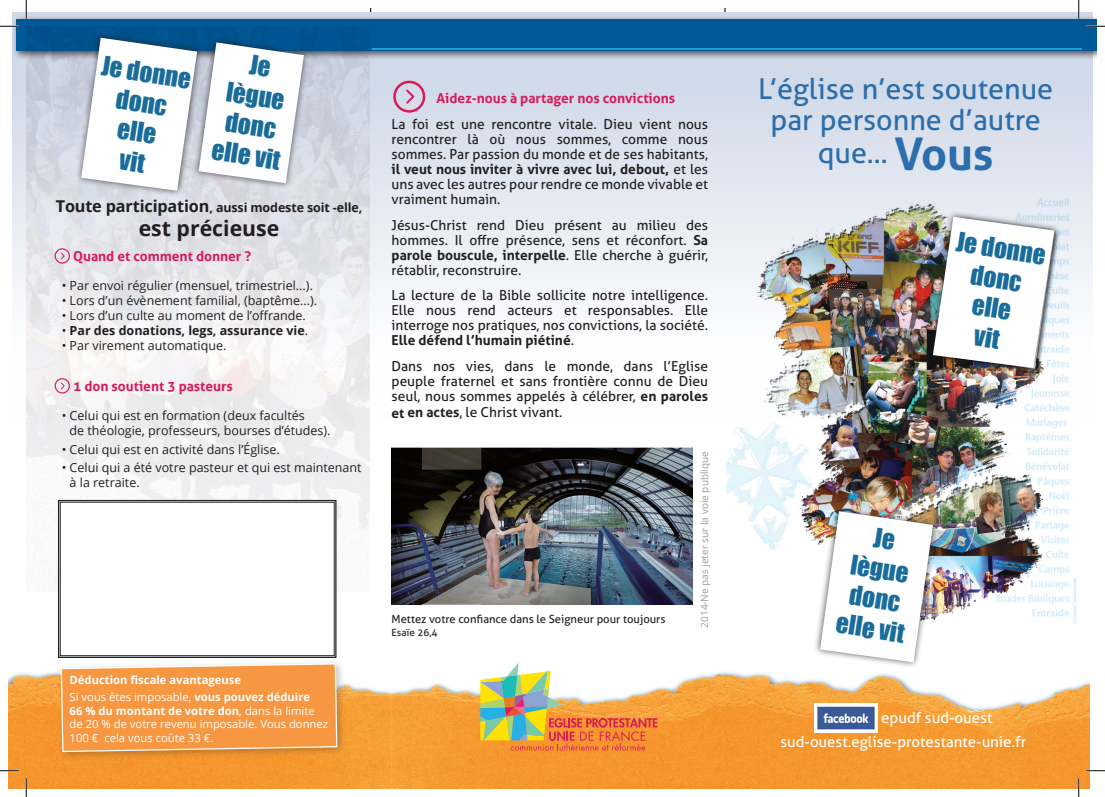
<style>
.page{position:relative;width:1105px;height:797px;background:#fff}
.page>*{position:absolute;margin:0;border:0;box-sizing:border-box;transform-origin:0 0}
.t1{font:28.75px "Aller";color:#2c6eab}
.t2{font:25px "Impact";color:#1a6c9b}
.t3{font:700 21.25px "Open Sans";color:#231f20}
.t4{font:15px "Aller";color:#fff}
.t5{font:13.75px/15px "Aller";color:#231f20;text-align:justify}
.t6{font:700 13.75px "Aller";color:#d91a5b}
.t7{font:12.5px/15px "Open Sans";color:#231f20}
.t8{font:700 12.5px "Open Sans";color:#231f20}
.t9{font:11.25px/13.5px "Open Sans";color:#fff}
.t10{font:11.25px "Aller";color:#231f20}
.t11{font:700 11.25px "Open Sans";color:#fff}
.t12{font:10px "Open Sans";color:#9b9da0}
.t13{font:10px "Aller";color:#231f20}
.s1{font-size:16.25px}
.s2{font-weight:400}
.s3{font-weight:700}
.s4{font-weight:700;font-size:45px}
</style>
<div class="page">
<svg style="left:12px;top:12px;width:1081px;height:282px;fill:#dce3ee"></svg>
<img style="left:727px;top:188px;width:353px;height:436px">
<div style="left:926px;top:210px;width:134px;height:164px;background:#231f20;opacity:.75"></div>
<img style="left:9px;top:672px;width:1080px;height:116px">
<img style="left:814px;top:703px;width:64px;height:29px">
<div style="left:11px;top:15px;width:1085px;height:45px;background:#231f20;opacity:.75"></div>
<div style="left:16px;top:19px;width:1080px;height:32px;background:#005897"></div>
<hr style="left:372px;top:48px;width:710px;height:2px;background:#38c6f4">
<svg style="left:480px;top:662px;width:177px;height:88px"></svg>
<svg style="left:393px;top:81px;width:32px;height:32px"></svg>
<img style="left:26px;top:27px;width:344px;height:563px">
<svg style="left:55px;top:248px;width:15px;height:16px"></svg>
<svg style="left:55px;top:378px;width:15px;height:15px"></svg>
<div style="left:57px;top:659px;width:290px;height:102px;background:#231f20;opacity:.26"></div>
<svg style="left:60px;top:662px;width:278px;height:90px"></svg>
<svg style="left:57px;top:499px;width:280px;height:159px"></svg>
<div style="left:60px;top:502px;width:274px;height:154px;border:1px solid #231f20"></div>
<div style="left:814px;top:505px;width:125px;height:163px;background:#231f20;opacity:.75"></div>
<img style="left:392px;top:447px;width:300px;height:157px">
<div style="left:75px;top:31px;width:128px;height:166px;background:#231f20;opacity:.75"></div>
<div style="left:192px;top:36px;width:118px;height:153px;background:#231f20;opacity:.75"></div>
<svg style="left:0;top:25px;width:19px;height:2px"></svg>
<svg style="left:1086px;top:25px;width:19px;height:2px"></svg>
<svg style="left:0;top:770px;width:19px;height:1px"></svg>
<svg style="left:1086px;top:770px;width:19px;height:1px"></svg>
<svg style="left:25px;top:0;width:2px;height:19px"></svg>
<svg style="left:25px;top:778px;width:2px;height:19px"></svg>
<svg style="left:1078px;top:0;width:1px;height:19px"></svg>
<svg style="left:1078px;top:778px;width:1px;height:19px"></svg>
<svg style="left:933px;top:217px;width:121px;height:151px"></svg>
<svg style="left:81px;top:38px;width:223px;height:153px"></svg>
<svg style="left:820px;top:511px;width:113px;height:151px"></svg>
<p class="t2" style="left:105px;top:46px;width:92px;rotate:9deg">Je donne</p>
<p class="t2" style="left:119px;top:79px;width:53px;rotate:9deg">donc</p>
<p class="t2" style="left:121px;top:109px;width:41px;rotate:9deg">elle</p>
<p class="t2" style="left:230px;top:72px;width:60px;rotate:9deg">lègue</p>
<p class="t2" style="left:229px;top:102px;width:53px;rotate:9deg">donc</p>
<p class="t2" style="left:215px;top:130px;width:71px;rotate:9deg">elle vit</p>
<p class="t8" style="left:56px;top:198px;width:308px"><span class="s1">Toute participation</span>, aussi modeste soit -elle,</p>
<p class="t3" style="left:139px;top:213px;width:142px">est précieuse</p>
<p class="t6" style="left:73px;top:248px;width:180px">Quand et comment donner ?</p>
<p class="t7" style="left:62px;top:278px;width:253px">• Par envoi régulier (mensuel, trimestriel...).</p>
<p class="t7" style="left:62px;top:293px;width:257px">• Lors d’un évènement familial, (baptême...).</p>
<p class="t7" style="left:62px;top:308px;width:246px">• Lors d’un culte au moment de l’offrande.</p>
<p class="t8" style="left:62px;top:322px;width:248px"><span class="s2">•</span> Par des donations, legs, assurance vie<span class="s2">.</span></p>
<p class="t7" style="left:62px;top:338px;width:166px">• Par virement automatique.</p>
<p class="t6" style="left:73px;top:377px;width:161px">1 don soutient 3 pasteurs</p>
<p class="t7" style="left:70px;top:408px;width:262px;text-indent:-8px">• Celui qui est en formation (deux facultés<br>de théologie, professeurs, bourses d’études).</p>
<p class="t7" style="left:62px;top:441px;width:220px">• Celui qui est en activité dans l’Église.</p>
<p class="t7" style="left:70px;top:460px;width:294px;text-indent:-8px">• Celui qui a été votre pasteur et qui est maintenant à la retraite.</p>
<p class="t11" style="left:70px;top:672px;width:173px">Déduction fiscale avantageuse</p>
<p class="t9" style="left:70px;top:690px;width:260px">Si vous êtes imposable, <span class="s3">vous pouvez déduire<br>66 % du montant de votre don</span>, dans la limite de 20 % de votre revenu imposable. Vous donnez 100 € cela vous coûte 33 €.</p>
<p class="t6" style="left:437px;top:90px;width:240px">Aidez-nous à partager nos convictions</p>
<p class="t5" style="left:392px;top:116px;width:318px">La foi est une rencontre vitale. Dieu vient nous rencontrer là où nous sommes, comme nous sommes. Par passion du monde et de ses habitants, <span class="s3">il veut nous inviter à vivre avec lui, debout,</span> et les uns avec les autres pour rendre ce monde vivable et vraiment humain.</p>
<p class="t5" style="left:392px;top:217px;width:318px">Jésus-Christ rend Dieu présent au milieu des hommes. Il offre présence, sens et réconfort. <span class="s3">Sa parole bouscule, interpelle</span>. Elle cherche à guérir, rétablir, reconstruire.</p>
<p class="t5" style="left:392px;top:288px;width:318px">La lecture de la Bible sollicite notre intelligence.<br>Elle nous rend acteurs et responsables. Elle interroge nos pratiques, nos convictions, la société.<br><span class="s3">Elle défend l’humain piétiné</span>.</p>
<p class="t5" style="left:392px;top:358px;width:318px">Dans nos vies, dans le monde, dans l’Eglise peuple fraternel et sans frontière connu de Dieu seul, nous sommes appelés à célébrer, <span class="s3">en paroles</span></p>
<p class="t5" style="left:392px;top:404px;width:172px"><span class="s3">et en actes</span>, le Christ vivant.</p>
<p class="t10" style="left:392px;top:611px;width:275px">Mettez votre confiance dans le Seigneur pour toujours</p>
<p class="t13" style="left:392px;top:626px;width:48px">Esaïe 26,4</p>
<p class="t12" style="left:698px;top:627px;width:178px;rotate:-90deg">2014-Ne pas jeter sur la voie publique</p>
<p class="t1" style="left:758px;top:71px;width:296px">L’église n’est soutenue</p>
<p class="t1" style="left:770px;top:102px;width:272px">par personne d’autre</p>
<p class="t1" style="left:818px;top:135px;width:177px">que... <span class="s4">Vous</span></p>
<p class="t2" style="left:959px;top:222px;width:92px;rotate:9deg">Je donne</p>
<p class="t2" style="left:974px;top:255px;width:53px;rotate:9deg">donc</p>
<p class="t2" style="left:975px;top:285px;width:41px;rotate:9deg">elle</p>
<p class="t2" style="left:854px;top:545px;width:60px;rotate:9deg">lègue</p>
<p class="t2" style="left:853px;top:575px;width:53px;rotate:9deg">donc</p>
<p class="t2" style="left:839px;top:603px;width:71px;rotate:9deg">elle vit</p>
<p class="t4" style="left:881px;top:709px;width:113px">epudf sud-ouest</p>
<p class="t4" style="left:780px;top:732px;width:247px">sud-ouest.eglise-protestante-unie.fr</p>
</div>
